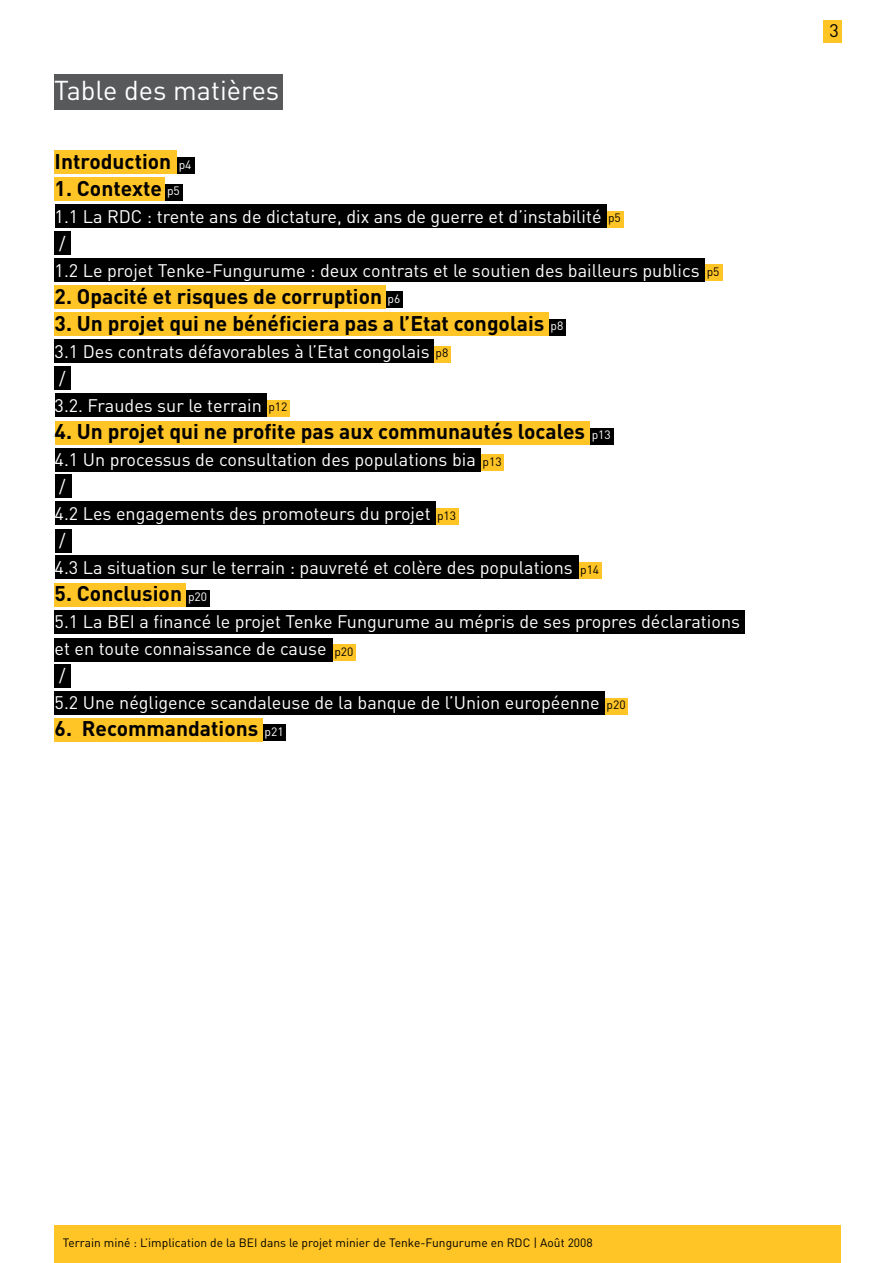
<style>
.page{position:relative;width:893px;height:1263px;background:#fff}
.page>*{position:absolute;margin:0;border:0;box-sizing:border-box;transform-origin:0 0}
.t1{font:27px "DIN Pro";color:#fff}
.t2{font:700 21px "DIN Pro";color:#000}
.t3{font:18px/27px "DIN Pro";color:#fff}
.t4{font:12px "DIN Pro";color:#000}
.t5{font:12px "DIN Pro";color:#fff}
</style>
<div class="page">
<div style="left:177px;top:157px;width:17px;height:17px;background:#000"></div>
<div style="left:165px;top:184px;width:18px;height:17px;background:#000"></div>
<div style="left:606px;top:211px;width:18px;height:16px;background:#ffc425"></div>
<div style="left:705px;top:264px;width:17px;height:17px;background:#ffc425"></div>
<div style="left:386px;top:291px;width:17px;height:17px;background:#000"></div>
<div style="left:549px;top:319px;width:17px;height:17px;background:#000"></div>
<div style="left:434px;top:346px;width:17px;height:17px;background:#ffc425"></div>
<div style="left:266px;top:400px;width:24px;height:16px;background:#ffc425"></div>
<div style="left:590px;top:428px;width:23px;height:16px;background:#000"></div>
<div style="left:481px;top:454px;width:23px;height:17px;background:#ffc425"></div>
<div style="left:435px;top:508px;width:24px;height:17px;background:#ffc425"></div>
<div style="left:578px;top:562px;width:24px;height:17px;background:#ffc425"></div>
<div style="left:186px;top:590px;width:24px;height:17px;background:#000"></div>
<div style="left:333px;top:644px;width:23px;height:17px;background:#ffc425"></div>
<div style="left:605px;top:698px;width:23px;height:16px;background:#ffc425"></div>
<div style="left:263px;top:724px;width:23px;height:17px;background:#000"></div>
<div style="left:54px;top:719px;width:209px;height:23px;background:#ffc425"></div>
<div style="left:54px;top:692px;width:551px;height:23px;background:#000"></div>
<div style="left:54px;top:665px;width:17px;height:23px;background:#000"></div>
<div style="left:54px;top:638px;width:279px;height:23px;background:#000"></div>
<div style="left:54px;top:583px;width:132px;height:24px;background:#ffc425"></div>
<div style="left:54px;top:610px;width:691px;height:24px;background:#000"></div>
<div style="left:55px;top:556px;width:523px;height:23px;background:#000"></div>
<div style="left:55px;top:529px;width:16px;height:23px;background:#000"></div>
<div style="left:55px;top:502px;width:380px;height:23px;background:#000"></div>
<div style="left:55px;top:475px;width:16px;height:23px;background:#000"></div>
<div style="left:55px;top:421px;width:535px;height:23px;background:#ffc425"></div>
<div style="left:55px;top:448px;width:425px;height:23px;background:#000"></div>
<div style="left:55px;top:393px;width:211px;height:24px;background:#000"></div>
<div style="left:55px;top:366px;width:16px;height:24px;background:#000"></div>
<div style="left:55px;top:313px;width:494px;height:23px;background:#ffc425"></div>
<div style="left:55px;top:339px;width:379px;height:24px;background:#000"></div>
<div style="left:55px;top:285px;width:331px;height:23px;background:#ffc425"></div>
<div style="left:55px;top:258px;width:650px;height:23px;background:#000"></div>
<div style="left:55px;top:231px;width:16px;height:23px;background:#000"></div>
<div style="left:55px;top:177px;width:110px;height:24px;background:#ffc425"></div>
<div style="left:55px;top:204px;width:551px;height:23px;background:#000"></div>
<div style="left:55px;top:151px;width:122px;height:23px;background:#ffc425"></div>
<div style="left:824px;top:20px;width:18px;height:22px;background:#ffc425"></div>
<div style="left:54px;top:74px;width:229px;height:36px;background:#58595b"></div>
<div style="left:54px;top:1226px;width:786px;height:37px;background:#ffc425"></div>
<h1 class="t1" style="left:54px;top:72px;width:227px">Table des matières</h1>
<p class="t2" style="left:55px;top:147px;width:118px">Introduction</p>
<p class="t2" style="left:55px;top:174px;width:109px">1. Contexte</p>
<p class="t3" style="left:55px;top:202px;width:647px">1.1 La RDC : trente ans de dictature, dix ans de guerre et d’instabilité<br>/<br>1.2 Le projet Tenke-Fungurume : deux contrats et le soutien des bailleurs publics</p>
<p class="t2" style="left:55px;top:282px;width:329px">2. Opacité et risques de corruption</p>
<p class="t2" style="left:55px;top:309px;width:491px">3. Un projet qui ne bénéficiera pas a l’Etat congolais</p>
<p class="t3" style="left:55px;top:337px;width:377px">3.1 Des contrats défavorables à l’Etat congolais /<br>3.2. Fraudes sur le terrain</p>
<p class="t2" style="left:55px;top:417px;width:532px">4. Un projet qui ne profite pas aux communautés locales</p>
<p class="t3" style="left:55px;top:445px;width:520px">4.1 Un processus de consultation des populations bia<br>/<br>4.2 Les engagements des promoteurs du projet<br>/<br>4.3 La situation sur le terrain : pauvreté et colère des populations</p>
<p class="t2" style="left:55px;top:579px;width:129px">5. Conclusion</p>
<p class="t3" style="left:55px;top:607px;width:687px">5.1 La BEI a financé le projet Tenke Fungurume au mépris de ses propres déclarations et en toute connaissance de cause<br>/<br>5.2 Une négligence scandaleuse de la banque de l’Union européenne</p>
<p class="t2" style="left:55px;top:714px;width:205px">6. Recommandations</p>
<p class="t5" style="left:179px;top:156px;width:14px">p4</p>
<p class="t5" style="left:167px;top:183px;width:14px">p5</p>
<p class="t4" style="left:608px;top:210px;width:14px">p5</p>
<p class="t4" style="left:707px;top:263px;width:14px">p5</p>
<p class="t5" style="left:388px;top:290px;width:14px">p6</p>
<p class="t5" style="left:551px;top:318px;width:14px">p8</p>
<p class="t4" style="left:436px;top:345px;width:14px">p8</p>
<p class="t4" style="left:268px;top:399px;width:21px">p12</p>
<p class="t5" style="left:592px;top:427px;width:21px">p13</p>
<p class="t4" style="left:483px;top:453px;width:21px">p13</p>
<p class="t4" style="left:437px;top:507px;width:21px">p13</p>
<p class="t4" style="left:580px;top:561px;width:21px">p14</p>
<p class="t5" style="left:188px;top:589px;width:21px">p20</p>
<p class="t4" style="left:334px;top:643px;width:21px">p20</p>
<p class="t4" style="left:607px;top:697px;width:21px">p20</p>
<p class="t5" style="left:265px;top:723px;width:21px">p21</p>
<p class="t4" style="left:63px;top:1235px;width:531px">Terrain miné : L’implication de la BEI dans le projet minier de Tenke-Fungurume en RDC | Août 2008</p>
</div>
